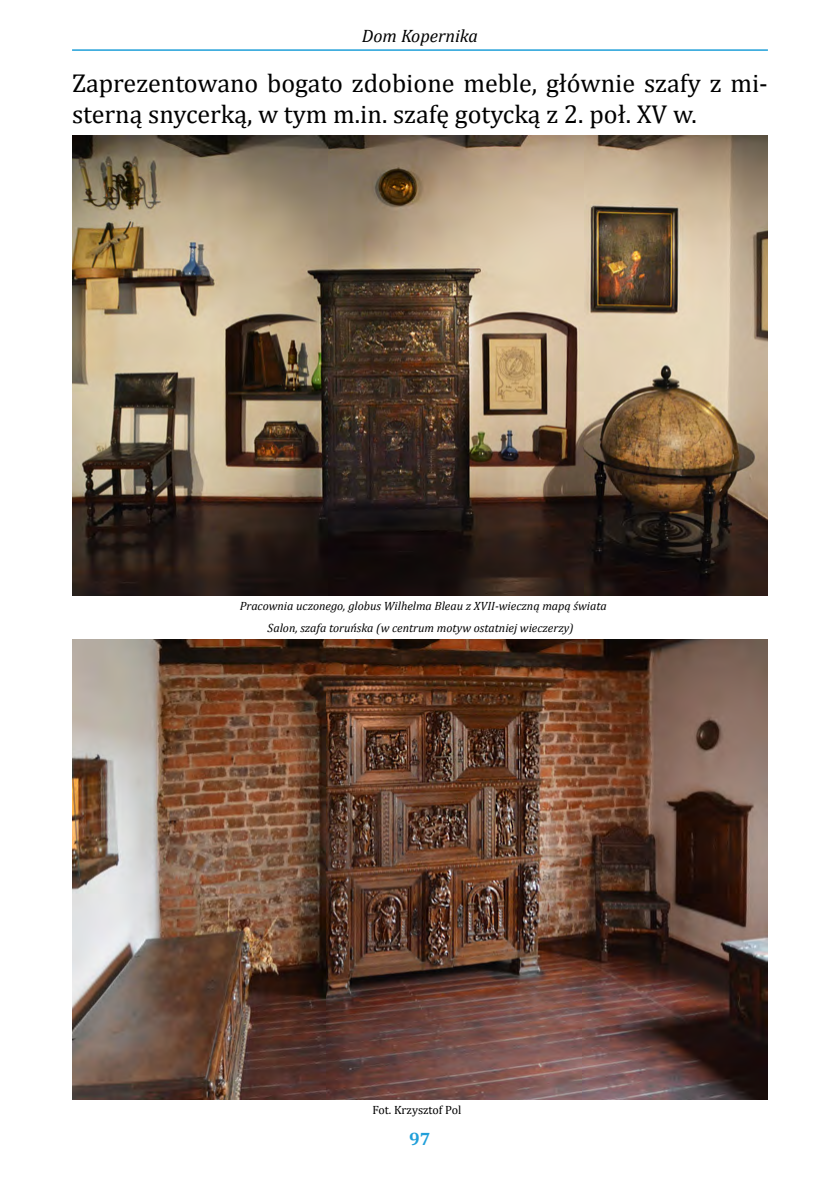
<style>
.page{position:relative;width:840px;height:1191px;background:#fff}
.page>*{position:absolute;margin:0;border:0;box-sizing:border-box;transform-origin:0 0}
.t1{font:26px/31.2px "Cambria";color:#000}
.t2{font:italic 18px "Cambria";color:#000}
.t3{font:700 18px "Cambria";color:#209fd9}
.t4{font:italic 12px/21.2px "Cambria";color:#000;text-align:center}
.t5{font:12px "Cambria";color:#000}
</style>
<div class="page">
<hr style="left:72px;top:49px;width:695px;height:2px;background:#209fd9">
<img style="left:72px;top:136px;width:695px;height:459px">
<img style="left:72px;top:639px;width:695px;height:460px">
<h2 class="t2" style="left:361px;top:24px;width:118px">Dom Kopernika</h2>
<h1 class="t1" style="left:72px;top:68px;width:697px">Zaprezentowano bogato zdobione meble, głównie szafy z mi&shy;sterną snycerką, w tym m.in. szafę gotycką z 2. poł. XV w.</h1>
<p class="t4" style="left:240px;top:595px;width:368px">Pracownia uczonego, globus Wilhelma Bleau z XVII-wieczną mapą świata<br>Salon, szafa toruńska (w centrum motyw ostatniej wieczerzy)</p>
<p class="t5" style="left:372px;top:1103px;width:90px">Fot. Krzysztof Pol</p>
<h2 class="t3" style="left:409px;top:1126px;width:23px">97</h2>
</div>
